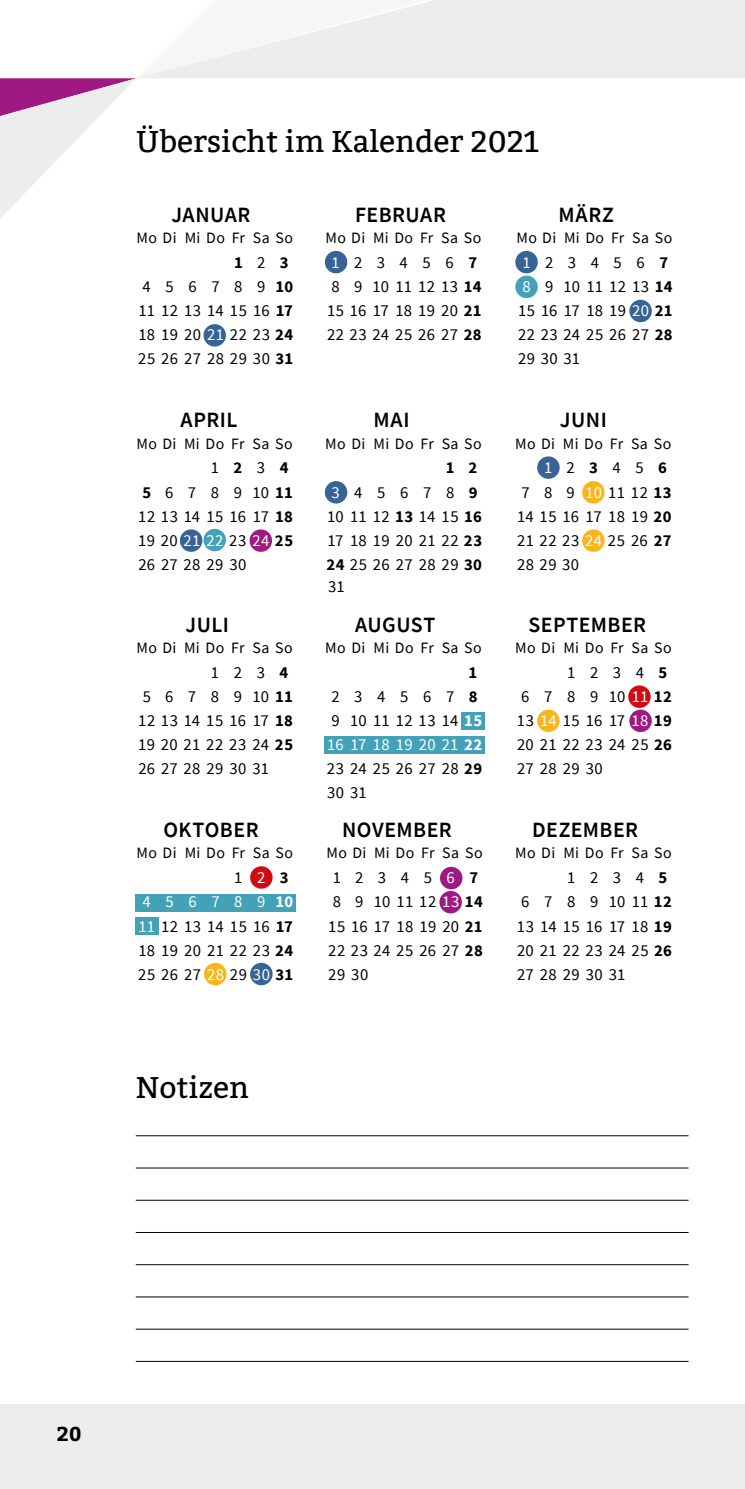
<style>
.page{position:relative;width:745px;height:1489px;background:#fff}
.page>*{position:absolute;margin:0;border:0;box-sizing:border-box;transform-origin:0 0}
.t1{font:30px "Bitter";color:#000}
.t2{font:600 21.75px "Source Sans Pro";letter-spacing:.02em;color:#000}
.t3{font:700 20px "Bitter";color:#000}
.t4{font:16.75px/24.2px "Source Sans Pro";letter-spacing:.03em;color:#000}
.t5{font:15.75px "Source Sans Pro";letter-spacing:.025em;color:#000}
.s1{font-weight:700}
.s2{color:#fff}
.s3{font-weight:700;color:#fff}
</style>
<div class="page">
<div style="left:0;top:1403px;width:744px;height:85px;background:#ededed"></div>
<svg style="left:0;top:78px;width:136px;height:140px"></svg>
<svg style="left:139px;top:0;width:605px;height:78px;fill:#ededed"></svg>
<hr style="left:136px;top:1135px;width:552px;height:1px;background:#000">
<hr style="left:136px;top:1231px;width:552px;height:1px;background:#000">
<hr style="left:136px;top:1328px;width:552px;height:1px;background:#000">
<hr style="left:136px;top:1167px;width:552px;height:1px;background:#000">
<hr style="left:136px;top:1264px;width:552px;height:1px;background:#000">
<hr style="left:136px;top:1360px;width:552px;height:1px;background:#000">
<hr style="left:136px;top:1199px;width:552px;height:1px;background:#000">
<hr style="left:136px;top:1296px;width:552px;height:1px;background:#000">
<div style="left:250px;top:866px;width:22px;height:22px;background:#d20a11;border-radius:50%"></div>
<div style="left:537px;top:456px;width:22px;height:23px;background:#376397;border-radius:50%"></div>
<div style="left:324px;top:481px;width:23px;height:22px;background:#376397;border-radius:50%"></div>
<div style="left:180px;top:529px;width:22px;height:23px;background:#376397;border-radius:50%"></div>
<div style="left:203px;top:324px;width:23px;height:22px;background:#376397;border-radius:50%"></div>
<div style="left:515px;top:251px;width:22px;height:22px;background:#376397;border-radius:50%"></div>
<div style="left:324px;top:251px;width:23px;height:22px;background:#376397;border-radius:50%"></div>
<div style="left:439px;top:890px;width:22px;height:23px;background:#9e1981;border-radius:50%"></div>
<div style="left:439px;top:866px;width:23px;height:23px;background:#9e1981;border-radius:50%"></div>
<div style="left:250px;top:962px;width:22px;height:23px;background:#376397;border-radius:50%"></div>
<div style="left:135px;top:917px;width:23px;height:17px;background:#43a2b7"></div>
<div style="left:629px;top:709px;width:22px;height:23px;background:#9e1981;border-radius:50%"></div>
<div style="left:537px;top:709px;width:22px;height:23px;background:#fab51d;border-radius:50%"></div>
<div style="left:627px;top:685px;width:23px;height:23px;background:#d20a11;border-radius:50%"></div>
<div style="left:461px;top:711px;width:23px;height:18px;background:#43a2b7"></div>
<div style="left:323px;top:736px;width:161px;height:17px;background:#43a2b7"></div>
<div style="left:581px;top:529px;width:23px;height:23px;background:#fab51d;border-radius:50%"></div>
<div style="left:581px;top:481px;width:23px;height:22px;background:#fab51d;border-radius:50%"></div>
<div style="left:203px;top:529px;width:23px;height:22px;background:#43a2b7;border-radius:50%"></div>
<div style="left:249px;top:529px;width:23px;height:23px;background:#9e1981;border-radius:50%"></div>
<div style="left:629px;top:300px;width:22px;height:22px;background:#376397;border-radius:50%"></div>
<div style="left:515px;top:275px;width:22px;height:23px;background:#43a2b7;border-radius:50%"></div>
<div style="left:204px;top:962px;width:22px;height:23px;background:#fab51d;border-radius:50%"></div>
<div style="left:135px;top:893px;width:160px;height:18px;background:#43a2b7"></div>
<h1 class="t1" style="left:136px;top:124px;width:404px">Übersicht im Kalender 2021</h1>
<p class="t2" style="left:171px;top:201px;width:80px">JANUAR</p>
<p class="t2" style="left:355px;top:201px;width:92px">FEBRUAR</p>
<p class="t2" style="left:558px;top:201px;width:57px">MÄRZ</p>
<p class="t5" style="left:136px;top:228px;width:158px">Mo Di Mi Do Fr Sa So</p>
<p class="t4" style="left:138px;top:250px;width:157px;text-indent:96px"><span class="s1">1</span>2<span class="s1">3<br></span>456789<span class="s1">10<br></span>11 12 13 14 15 16 <span class="s1">17<br></span>18 19 20 <span class="s2">21</span> 22 23 <span class="s1">24<br></span>25 26 27 28 29 30 <span class="s1">31</span></p>
<p class="t2" style="left:180px;top:405px;width:58px">APRIL</p>
<p class="t5" style="left:136px;top:433px;width:158px">Mo Di Mi Do Fr Sa So</p>
<p class="t4" style="left:138px;top:455px;width:156px;text-indent:72px">1<span class="s1">2</span>3<span class="s1">4<br>5</span>6 7 8 910<span class="s1">11<br></span>12 13 14 15 16 17 <span class="s1">18<br></span>19 20 <span class="s2">21 22</span> 23 <span class="s2">24</span> <span class="s1">25<br></span>26 27 28 29 30 <span class="s2">31</span></p>
<p class="t5" style="left:325px;top:228px;width:157px">Mo Di Mi Do Fr Sa So</p>
<p class="t4" style="left:327px;top:250px;width:156px"><span class="s2">1</span>23456<span class="s1">7<br></span>8 9 10111213<span class="s1">14<br></span>15 16 17 18 19 20 <span class="s1">21<br></span>22 23 24 25 26 27 <span class="s1">28</span></p>
<p class="t5" style="left:516px;top:228px;width:157px">Mo Di Mi Do Fr Sa So</p>
<p class="t4" style="left:517px;top:250px;width:156px"><span class="s2">1</span>23456<span class="s1">7<br></span><span class="s2">8</span> 9 10111213<span class="s1">14<br></span>15 16 17 18 19 <span class="s2">20</span> <span class="s1">21<br></span>22 23 24 25 26 27 <span class="s1">28<br></span>29 30 31</p>
<p class="t2" style="left:373px;top:405px;width:37px">MAI</p>
<p class="t2" style="left:559px;top:405px;width:48px">JUNI</p>
<p class="t5" style="left:325px;top:433px;width:158px">Mo Di Mi Do Fr Sa So</p>
<p class="t4" style="left:326px;top:455px;width:157px;text-indent:119px"><span class="s1">1 2<br></span><span class="s2">3</span>45678<span class="s1">9<br></span>10 11 12 <span class="s1">13</span> 14 15 <span class="s1">16<br></span>17 18 19 20 21 22 <span class="s1">23<br>24</span> 25 26 27 28 29 <span class="s1">30</span></p>
<p class="t4" style="left:328px;top:574px;width:18px">31</p>
<p class="t5" style="left:515px;top:433px;width:157px">Mo Di Mi Do Fr Sa So</p>
<p class="t4" style="left:516px;top:455px;width:156px;text-indent:27px"><span class="s2">1</span>2<span class="s1">3</span>45<span class="s1">6<br></span>7 8 9 <span class="s2">10</span>1112<span class="s1">13<br></span>14 15 16 17 18 19 <span class="s1">20<br></span>21 22 23 <span class="s2">24</span> 25 26 <span class="s1">27<br></span>28 29 30</p>
<p class="t2" style="left:185px;top:610px;width:45px">JULI</p>
<p class="t2" style="left:355px;top:610px;width:82px">AUGUST</p>
<p class="t2" style="left:528px;top:610px;width:119px">SEPTEMBER</p>
<p class="t5" style="left:136px;top:637px;width:158px">Mo Di Mi Do Fr Sa So</p>
<p class="t4" style="left:138px;top:660px;width:156px;text-indent:72px">123<span class="s1">4<br></span>5 6 7 8 910<span class="s1">11<br></span>12 13 14 15 16 17 <span class="s1">18<br></span>19 20 21 22 23 24 <span class="s1">25<br></span>26 27 28 29 30 31</p>
<p class="t5" style="left:325px;top:637px;width:158px">Mo Di Mi Do Fr Sa So</p>
<p class="t4" style="left:327px;top:660px;width:157px;text-indent:142px"><span class="s1">1<br></span>234567<span class="s1">8<br></span>9 10 11 12 13 14 <span class="s3">15<br></span><span class="s2">16 17 18 19 20 21</span> <span class="s3">22<br></span>23 24 25 26 27 28 <span class="s1">29<br></span>30 31</p>
<p class="t5" style="left:515px;top:637px;width:158px">Mo Di Mi Do Fr Sa So</p>
<p class="t4" style="left:516px;top:660px;width:156px;text-indent:50px">1234<span class="s1">5<br></span>6 7 8 9 10<span class="s2">11</span><span class="s1">12<br></span>13 <span class="s2">14</span> 15 16 17 <span class="s2">18</span> <span class="s1">19<br></span>20 21 22 23 24 25 <span class="s1">26<br></span>27 28 29 30</p>
<p class="t2" style="left:163px;top:815px;width:97px">OKTOBER</p>
<p class="t2" style="left:342px;top:815px;width:111px">NOVEMBER</p>
<p class="t2" style="left:532px;top:815px;width:107px">DEZEMBER</p>
<p class="t5" style="left:136px;top:843px;width:158px">Mo Di Mi Do Fr Sa So</p>
<p class="t4" style="left:138px;top:865px;width:157px;text-indent:96px">1<span class="s2">2</span><span class="s1">3<br></span><span class="s2">456789</span><span class="s3">10<br></span><span class="s2">11</span> 12 13 14 15 16 <span class="s1">17<br></span>18 19 20 21 22 23 <span class="s1">24<br></span>25 26 27 <span class="s2">28</span> 29 <span class="s2">30</span> <span class="s1">31</span></p>
<p class="t5" style="left:326px;top:843px;width:157px">Mo Di Mi Do Fr Sa So</p>
<p class="t4" style="left:328px;top:865px;width:156px">12345<span class="s2">6</span><span class="s1">7<br></span>8 9 101112<span class="s2">13</span><span class="s1">14<br></span>15 16 17 18 19 20 <span class="s1">21<br></span>22 23 24 25 26 27 <span class="s1">28<br></span>29 30</p>
<p class="t5" style="left:515px;top:843px;width:158px">Mo Di Mi Do Fr Sa So</p>
<p class="t4" style="left:516px;top:865px;width:156px;text-indent:50px">1234<span class="s1">5<br></span>6 7 8 9 1011<span class="s1">12<br></span>13 14 15 16 17 18 <span class="s1">19<br></span>20 21 22 23 24 25 <span class="s1">26<br></span>27 28 29 30 31</p>
<h1 class="t1" style="left:136px;top:1066px;width:115px">Notizen</h1>
<p class="t3" style="left:57px;top:1420px;width:27px">20</p>
</div>
